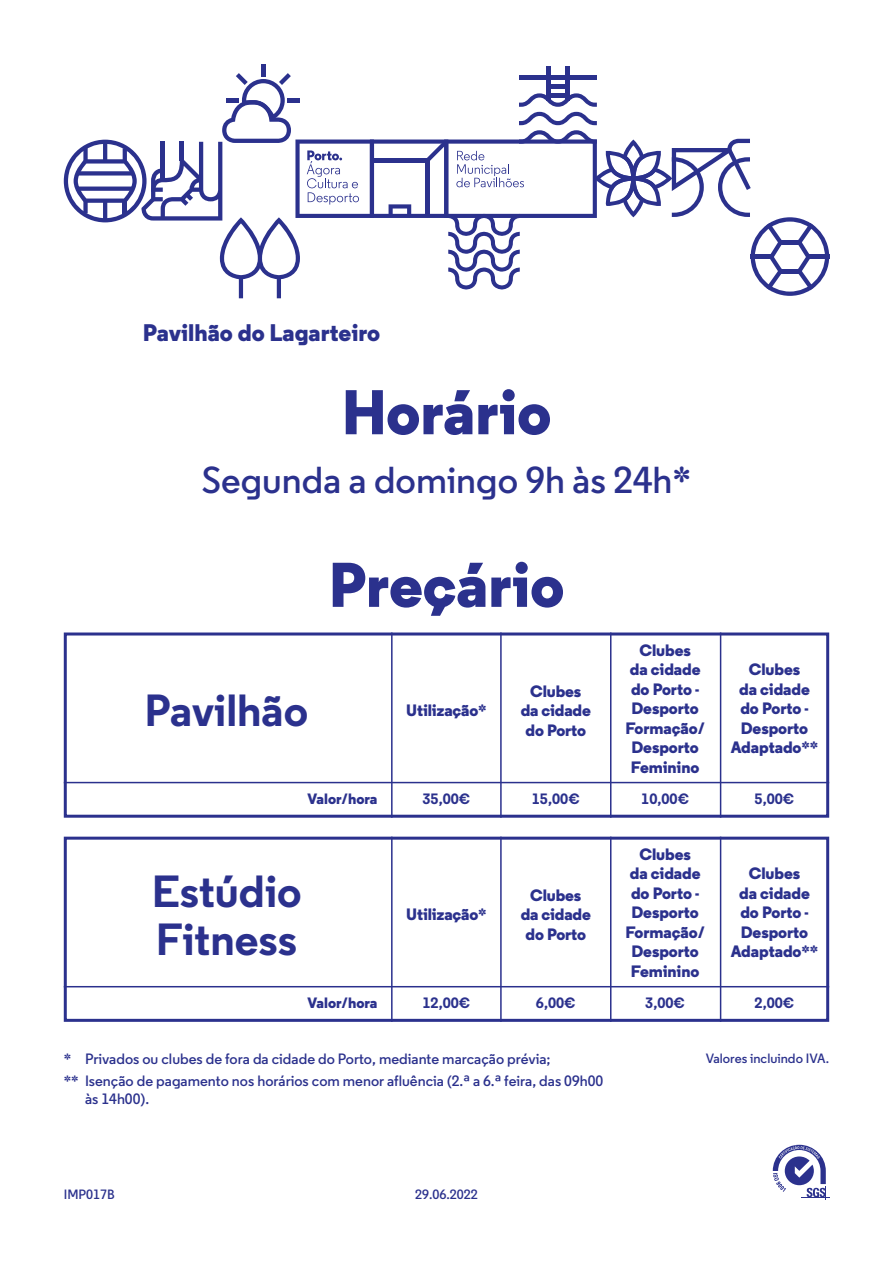
<style>
.page{position:relative;width:893px;height:1263px;background:#fff}
.page>*{position:absolute;margin:0;border:0;box-sizing:border-box;transform-origin:0 0}
.t1{font:800 63px "Regular";color:#2b318d}
.t2{font:700 45px/48px "Regular";color:#2b318d}
.t3{font:600 37.5px "Regular";color:#2b318d}
.t4{font:800 24px "Regular";color:#2b318d}
.t5{font:800 16.5px/19.5px "Regular";letter-spacing:-.005em;color:#2b318d;text-align:center}
.t6{font:600 15px/18px "Regular";color:#2b318d}
.t7{font:700 15px "Regular";color:#2b318d}
.t8{font:800 15px "Regular";color:#2b318d}
.t9{font:600 13.5px "Regular";color:#2b318d}
.s1{font-weight:700}
</style>
<div class="page">
<hr style="left:261px;top:64px;width:4px;height:12px;background:#2b318d">
<svg style="left:64px;top:73px;width:765px;height:225px"></svg>
<hr style="left:547px;top:67px;width:4px;height:34px;background:#2b318d">
<hr style="left:565px;top:66px;width:4px;height:35px;background:#2b318d">
<div style="left:549px;top:93px;width:18px;height:5px;background:#2b318d"></div>
<hr style="left:549px;top:84px;width:18px;height:4px;background:#2b318d">
<hr style="left:519px;top:75px;width:78px;height:4px;background:#2b318d">
<div style="left:64px;top:837px;width:765px;height:185px;border:3px solid #2b318d"></div>
<div style="left:64px;top:632px;width:765px;height:186px;border:3px solid #2b318d"></div>
<svg style="left:773px;top:1145px;width:56px;height:54px"></svg>
<hr style="left:500px;top:632px;width:2px;height:186px;background:#2b318d">
<hr style="left:500px;top:837px;width:2px;height:185px;background:#2b318d">
<hr style="left:391px;top:632px;width:2px;height:186px;background:#2b318d">
<hr style="left:391px;top:837px;width:2px;height:185px;background:#2b318d">
<hr style="left:64px;top:782px;width:765px;height:1px;background:#2b318d">
<hr style="left:64px;top:986px;width:765px;height:1px;background:#2b318d">
<hr style="left:610px;top:632px;width:1px;height:186px;background:#2b318d">
<hr style="left:610px;top:837px;width:1px;height:185px;background:#2b318d">
<hr style="left:720px;top:632px;width:1px;height:186px;background:#2b318d">
<hr style="left:720px;top:837px;width:1px;height:185px;background:#2b318d">
<p class="t4" style="left:143px;top:317px;width:239px">Pavilhão do Lagarteiro</p>
<p class="t1" style="left:342px;top:372px;width:211px">Horário</p>
<p class="t3" style="left:202px;top:457px;width:491px">Segunda a domingo 9h às 24h*</p>
<p class="t1" style="left:329px;top:544px;width:237px">Preçário</p>
<p class="t2" style="left:144px;top:686px;width:165px">Pavilhão</p>
<p class="t5" style="left:406px;top:701px;width:82px">Utilização<span class="s1">*</span></p>
<p class="t5" style="left:521px;top:681px;width:72px">Clubes da cidade do Porto</p>
<p class="t8" style="left:307px;top:789px;width:72px">Valor/hora</p>
<p class="t2" style="left:152px;top:866px;width:151px">Estúdio<br>Fitness</p>
<p class="t8" style="left:307px;top:993px;width:72px">Valor/hora</p>
<p class="t7" style="left:423px;top:789px;width:49px">35,00€</p>
<p class="t5" style="left:406px;top:905px;width:82px">Utilização<span class="s1">*</span></p>
<p class="t7" style="left:423px;top:993px;width:49px">12,00€</p>
<p class="t7" style="left:532px;top:789px;width:49px">15,00€</p>
<p class="t5" style="left:521px;top:885px;width:72px">Clubes da cidade do Porto</p>
<p class="t7" style="left:536px;top:993px;width:41px">6,00€</p>
<p class="t6" style="left:64px;top:1049px;width:488px">* Privados ou clubes de fora da cidade do Porto, mediante marcação prévia;</p>
<p class="t6" style="left:85px;top:1072px;width:520px;text-indent:-21px">** Isenção de pagamento nos horários com menor afluência (2.ª a 6.ª feira, das 09h00 às 14h00).</p>
<p class="t5" style="left:625px;top:640px;width:81px">Clubes<br>da cidade do Porto -<br>Desporto<br>Formação/<br>Desporto<br>Feminino</p>
<p class="t7" style="left:641px;top:789px;width:49px">10,00€</p>
<p class="t5" style="left:625px;top:844px;width:81px">Clubes<br>da cidade do Porto -<br>Desporto<br>Formação/<br>Desporto<br>Feminino</p>
<p class="t7" style="left:645px;top:993px;width:41px">3,00€</p>
<p class="t5" style="left:731px;top:660px;width:89px">Clubes<br>da cidade do Porto -<br>Desporto<br>Adaptado<span class="s1">**</span></p>
<p class="t7" style="left:755px;top:789px;width:41px">5,00€</p>
<p class="t5" style="left:731px;top:864px;width:89px">Clubes<br>da cidade do Porto -<br>Desporto<br>Adaptado<span class="s1">**</span></p>
<p class="t7" style="left:755px;top:993px;width:41px">2,00€</p>
<p class="t9" style="left:706px;top:1049px;width:125px">Valores incluindo IVA.</p>
<p class="t9" style="left:64px;top:1186px;width:52px">IMP017B</p>
<p class="t9" style="left:415px;top:1186px;width:64px">29.06.2022</p>
</div>
